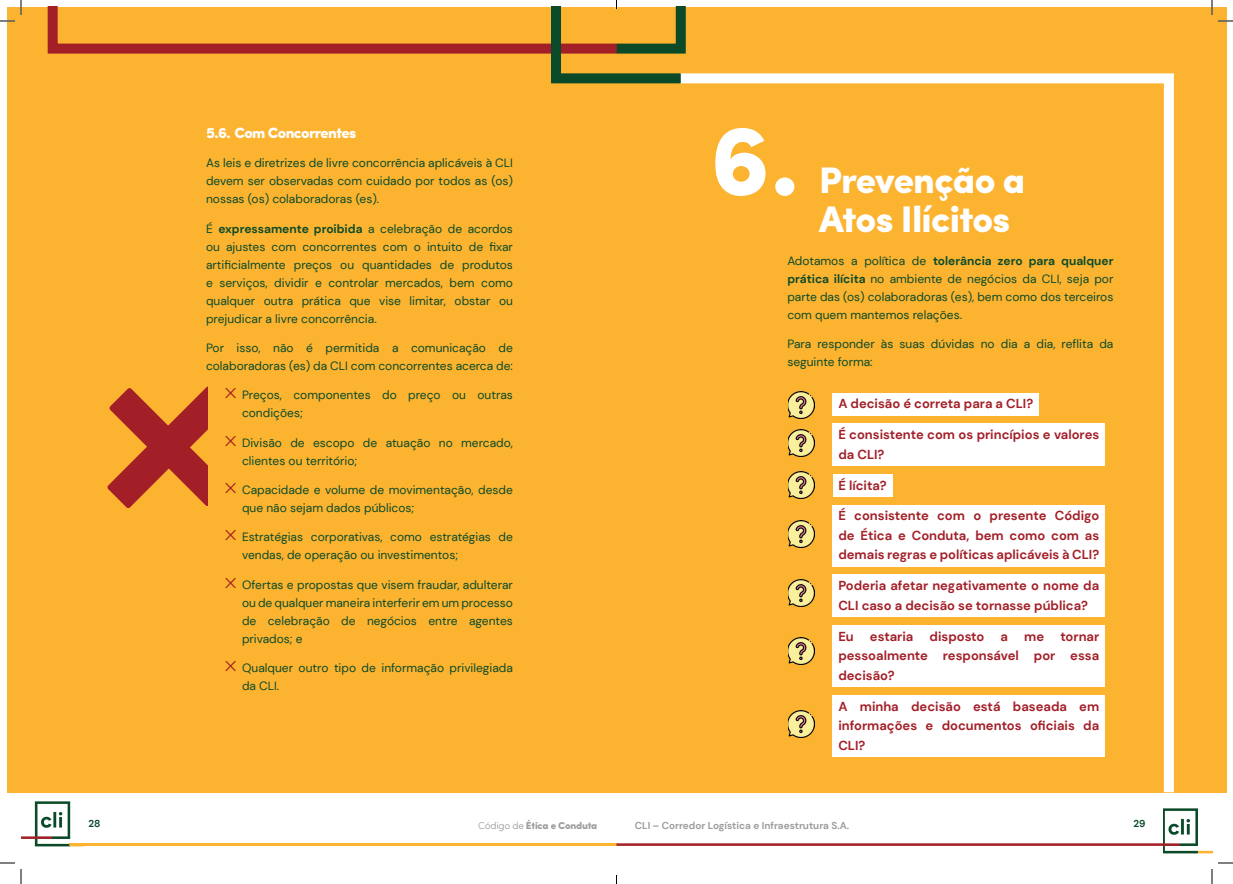
<style>
.page{position:relative;width:1233px;height:884px;background:#fff}
.page>*{position:absolute;margin:0;border:0;box-sizing:border-box;transform-origin:0 0}
.t1{font:900 100.7px "Sofia Pro";color:#fff}
.t2{font:900 37px/39px "Sofia Pro";letter-spacing:-.02em;color:#fff}
.t3{font:900 15px "Sofia Pro";letter-spacing:-.04em;color:#fff}
.t4{font:700 13px/19.5px "DM Sans";color:#a31f28;text-align:justify}
.t5{font:12px/18px "DM Sans";color:#0a4a29}
.t6{font:700 10px "DM Sans";color:#9c9b9e}
.t7{font:900 10px "Sofia Pro";letter-spacing:-.02em;color:#9c9b9e}
.t8{font:700 10px "DM Sans";color:#0a4a29}
.s1{font-weight:700}
.s2{font-weight:300}
</style>
<div class="page">
<div style="left:7px;top:7px;width:1219px;height:785px;background:#fcb330"></div>
<img style="left:21px;top:801px;width:63px;height:46px">
<hr style="left:70px;top:843px;width:546px;height:3px;background:#fcb330">
<img style="left:1163px;top:808px;width:49px;height:46px">
<hr style="left:616px;top:843px;width:548px;height:3px;background:#a31f28">
<svg style="left:669px;top:73px;width:509px;height:720px"></svg>
<div style="left:832px;top:393px;width:207px;height:22px;background:#fff"></div>
<div style="left:832px;top:424px;width:273px;height:42px;background:#fff"></div>
<div style="left:832px;top:474px;width:60px;height:22px;background:#fff"></div>
<div style="left:832px;top:505px;width:273px;height:61px;background:#fff"></div>
<div style="left:832px;top:575px;width:273px;height:42px;background:#fff"></div>
<div style="left:832px;top:625px;width:273px;height:61px;background:#fff"></div>
<div style="left:832px;top:695px;width:273px;height:61px;background:#fff"></div>
<img style="left:788px;top:391px;width:27px;height:27px">
<img style="left:788px;top:429px;width:27px;height:27px">
<img style="left:788px;top:471px;width:27px;height:27px">
<img style="left:788px;top:521px;width:27px;height:27px">
<img style="left:788px;top:579px;width:27px;height:27px">
<img style="left:788px;top:638px;width:27px;height:27px">
<img style="left:788px;top:711px;width:27px;height:26px">
<svg style="left:1218px;top:20px;width:15px;height:2px"></svg>
<svg style="left:1218px;top:862px;width:15px;height:2px"></svg>
<svg style="left:0;top:0;width:22px;height:22px"></svg>
<svg style="left:0;top:862px;width:22px;height:22px"></svg>
<svg style="left:1211px;top:0;width:1px;height:15px"></svg>
<svg style="left:1211px;top:869px;width:1px;height:15px"></svg>
<svg style="left:47px;top:0;width:644px;height:88px"></svg>
<svg style="left:107px;top:386px;width:101px;height:122px"></svg>
<p class="t3" style="left:206px;top:121px;width:152px">5.6. Com Concorrentes</p>
<p class="t5" style="left:206px;top:154px;width:308px;text-align:justify">As leis e diretrizes de livre concorrência aplicáveis à CLI devem ser observadas com cuidado por todos as (os) nossas (os) colaboradoras (es).</p>
<p class="t5" style="left:206px;top:219px;width:308px;text-align:justify">É <span class="s1">expressamente proibida</span> a celebração de acordos ou ajustes com concorrentes com o intuito de fixar artificialmente preços ou quantidades de produtos e serviços, dividir e controlar mercados, bem como qualquer outra prática que vise limitar, obstar ou prejudicar a livre concorrência.</p>
<p class="t5" style="left:206px;top:339px;width:308px">Por isso, não é permitida a comunicação de colaboradoras (es) da CLI com concorrentes acerca de:</p>
<p class="t5" style="left:242px;top:386px;width:272px">Preços, componentes do preço ou outras condições;</p>
<p class="t5" style="left:242px;top:433px;width:272px">Divisão de escopo de atuação no mercado, clientes ou território;</p>
<p class="t5" style="left:242px;top:481px;width:272px">Capacidade e volume de movimentação, desde que não sejam dados públicos;</p>
<p class="t5" style="left:242px;top:528px;width:272px">Estratégias corporativas, como estratégias de vendas, de operação ou investimentos;</p>
<p class="t5" style="left:242px;top:575px;width:272px;text-align:justify">Ofertas e propostas que visem fraudar, adulterar ou de qualquer maneira interferir em um processo de celebração de negócios entre agentes privados; e</p>
<p class="t5" style="left:242px;top:659px;width:272px">Qualquer outro tipo de informação privilegiada da CLI.</p>
<p class="t8" style="left:88px;top:817px;width:13px">28</p>
<p class="t7" style="left:478px;top:817px;width:120px"><span class="s2">Código de</span> Ética e Conduta</p>
<h1 class="t1" style="left:710px;top:80px;width:91px">6.</h1>
<h2 class="t2" style="left:819px;top:158px;width:208px">Prevenção a<br>Atos Ilícitos</h2>
<p class="t5" style="left:787px;top:252px;width:327px;text-align:justify">Adotamos a política de <span class="s1">tolerância zero para qualquer prática ilícita</span> no ambiente de negócios da CLI, seja por parte das (os) colaboradoras (es), bem como dos terceiros com quem mantemos relações.</p>
<p class="t5" style="left:787px;top:335px;width:327px">Para responder às suas dúvidas no dia a dia, reflita da seguinte forma:</p>
<p class="t4" style="left:838px;top:394px;width:196px">A decisão é correta para a CLI?</p>
<p class="t4" style="left:838px;top:425px;width:262px">É consistente com os princípios e valores da CLI?</p>
<p class="t4" style="left:838px;top:475px;width:50px">É lícita?</p>
<p class="t4" style="left:838px;top:506px;width:262px">É consistente com o presente Código de Ética e Conduta, bem como com as demais regras e políticas aplicáveis à CLI?</p>
<p class="t4" style="left:838px;top:576px;width:262px">Poderia afetar negativamente o nome da<br>CLI caso a decisão se tornasse pública?</p>
<p class="t4" style="left:838px;top:626px;width:262px">Eu estaria disposto a me tornar pessoalmente responsável por essa decisão?</p>
<p class="t4" style="left:838px;top:696px;width:262px">A minha decisão está baseada em informações e documentos oficiais da CLI?</p>
<p class="t6" style="left:635px;top:819px;width:216px">CLI – Corredor Logística e Infraestrutura S.A.</p>
<p class="t8" style="left:1133px;top:817px;width:13px">29</p>
</div>
